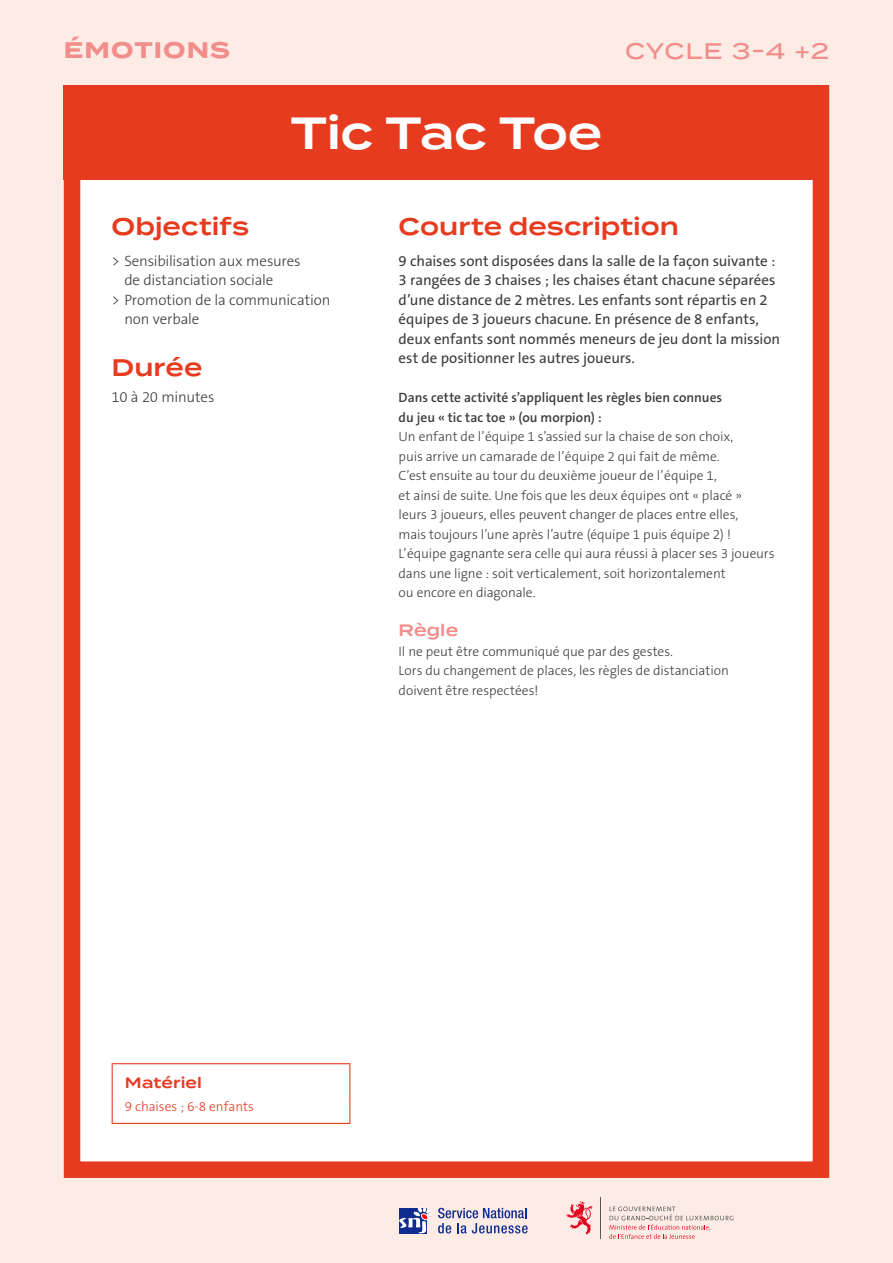
<style>
.page{position:relative;width:893px;height:1263px;background:#fdebe6}
.page>*{position:absolute;margin:0;border:0;box-sizing:border-box;transform-origin:0 0}
.t1{font:600 45px "Termina";letter-spacing:-.015em;color:#fff}
.t2{font:600 24px "Termina";color:#e73b20}
.t3{font:500 22.5px "Termina";letter-spacing:.035em;color:#f18d8a}
.t4{font:700 22.5px "Termina";letter-spacing:.05em;color:#f18d8a}
.t5{font:600 16.5px "Termina";letter-spacing:.005em;color:#f18d8a}
.t6{font:15px/19.5px "The Sans B5 Plain";letter-spacing:-.005em;color:#3c3c3b}
.t7{font:300 15px "The Sans B3";letter-spacing:-.01em;color:#3c3c3b}
.t8{font:600 15px "Termina";letter-spacing:.01em;color:#e73b20}
.t9{font:300 13.5px/19.5px "The Sans B3";letter-spacing:-.005em;color:#3c3c3b}
.t10{font:600 13.5px/19.5px "The Sans B6";letter-spacing:.005em;color:#3c3c3b}
.t11{font:300 13.5px "The Sans B3";letter-spacing:-.005em;color:#e73b20}
</style>
<div class="page">
<div style="left:63px;top:85px;width:767px;height:1093px;background:#fff"></div>
<svg style="left:609px;top:1206px;width:124px;height:33px"></svg>
<svg style="left:566px;top:1201px;width:27px;height:33px"></svg>
<hr style="left:600px;top:1197px;width:1px;height:42px;background:#5a5a59">
<div style="left:399px;top:1208px;width:27px;height:26px;background:#0f2c90"></div>
<svg style="left:399px;top:1207px;width:33px;height:26px"></svg>
<svg style="left:438px;top:1208px;width:90px;height:25px"></svg>
<div style="left:64px;top:85px;width:765px;height:94px;background:#e73b20"></div>
<hr style="left:112px;top:1063px;width:238px;height:1px;background:#e73b20">
<hr style="left:112px;top:1064px;width:1px;height:32px;background:#e73b20">
<hr style="left:349px;top:1064px;width:1px;height:32px;background:#e73b20">
<svg style="left:112px;top:1096px;width:1px;height:27px"></svg>
<svg style="left:349px;top:1096px;width:1px;height:27px"></svg>
<hr style="left:112px;top:1123px;width:238px;height:1px;background:#e73b20">
<h3 class="t4" style="left:64px;top:34px;width:168px">ÉMOTIONS</h3>
<h3 class="t3" style="left:625px;top:35px;width:205px">CYCLE 3-4 +2</h3>
<h1 class="t1" style="left:291px;top:100px;width:313px">Tic Tac Toe</h1>
<h2 class="t2" style="left:112px;top:209px;width:139px">Objectifs</h2>
<p class="t7" style="left:112px;top:253px;width:191px">&gt; Sensibilisation aux mesures</p>
<p class="t7" style="left:124px;top:273px;width:151px">de distanciation sociale</p>
<p class="t7" style="left:112px;top:292px;width:220px">&gt; Promotion de la communication</p>
<p class="t7" style="left:124px;top:312px;width:77px">non verbale</p>
<h2 class="t2" style="left:112px;top:349px;width:92px">Durée</h2>
<p class="t7" style="left:112px;top:390px;width:104px">10 à 20 minutes</p>
<h2 class="t2" style="left:399px;top:209px;width:282px">Courte description</h2>
<p class="t6" style="left:399px;top:252px;width:383px">9 chaises sont disposées dans la salle de la façon suivante :<br>3 rangées de 3 chaises ; les chaises étant chacune séparées d’une distance de 2 mètres. Les enfants sont répartis en 2 équipes de 3 joueurs chacune. En présence de 8 enfants, deux enfants sont nommés meneurs de jeu dont la mission est de positionner les autres joueurs.</p>
<p class="t10" style="left:399px;top:388px;width:325px">Dans cette activité s’appliquent les règles bien connues du jeu « tic tac toe » (ou morpion) :</p>
<p class="t9" style="left:399px;top:428px;width:377px">Un enfant de l’équipe 1 s’assied sur la chaise de son choix,<br>puis arrive un camarade de l’équipe 2 qui fait de même.<br>C’est ensuite au tour du deuxième joueur de l’équipe 1,<br>et ainsi de suite. Une fois que les deux équipes ont « placé »<br>leurs 3 joueurs, elles peuvent changer de places entre elles,<br>mais toujours l’une après l’autre (équipe 1 puis équipe 2) !<br>L’équipe gagnante sera celle qui aura réussi à placer ses 3 joueurs dans une ligne : soit verticalement, soit horizontalement<br>ou encore en diagonale.</p>
<p class="t5" style="left:399px;top:618px;width:61px">Règle</p>
<p class="t9" style="left:399px;top:642px;width:332px">Il ne peut être communiqué que par des gestes.<br>Lors du changement de places, les règles de distanciation doivent être respectées!</p>
<p class="t8" style="left:125px;top:1072px;width:79px">Matériel</p>
<p class="t11" style="left:125px;top:1099px;width:131px">9 chaises ; 6-8 enfants</p>
</div>
